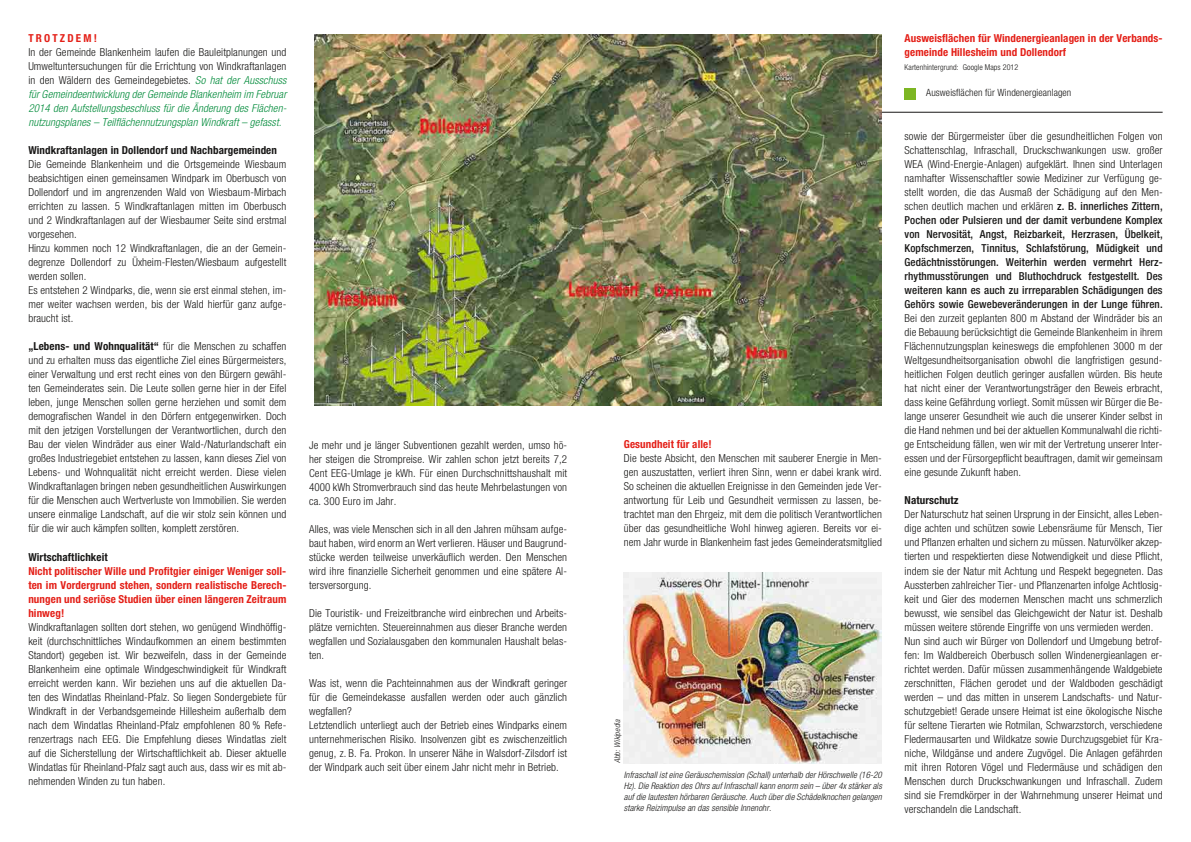
<style>
.page{position:relative;width:1191px;height:842px;background:#fff}
.page>*{position:absolute;margin:0;border:0;box-sizing:border-box;transform-origin:0 0}
.t1{font:300 condensed 11px/14px "Helvetica Neue";letter-spacing:.01em;color:#181716;text-align:justify}
.t2{font:500 condensed 11px/14px "Helvetica Neue";letter-spacing:.01em;color:#181716;text-align:justify}
.t3{font:italic 300 condensed 11px/14px "Helvetica Neue";letter-spacing:.01em;color:#008b3a;text-align:justify}
.t4{font:700 condensed 11px/14px "Helvetica Neue";letter-spacing:.01em;color:#e42018;text-align:justify}
.t5{font:700 condensed 11px "Helvetica Neue";letter-spacing:.01em;color:#181716}
.t6{font:700 condensed 11px "Helvetica Neue";letter-spacing:.2em;color:#e42018}
.t7{font:300 condensed 10px "Helvetica Neue";letter-spacing:.01em;color:#181716}
.t8{font:italic 300 condensed 9px/11px "Helvetica Neue";letter-spacing:.01em;color:#181716;text-align:justify}
.t9{font:300 condensed 8px "Helvetica Neue";letter-spacing:.01em;color:#181716}
.t10{font:italic 300 condensed 8px "Helvetica Neue";color:#181716}
.s1{font-style:normal;color:#181716}
.s2{font-weight:700}
.s3{font-weight:300}
</style>
<div class="page">
<div style="left:904px;top:88px;width:12px;height:11px;background:#7db623"></div>
<hr style="left:882px;top:112px;width:280px;height:1px;background:#181716">
<img style="left:315px;top:34px;width:567px;height:371px">
<img style="left:624px;top:573px;width:258px;height:190px">
<p class="t6" style="left:28px;top:32px;width:70px">TROTZDEM!</p>
<p class="t3" style="left:28px;top:45px;width:260px"><span class="s1">In der Gemeinde Blankenheim laufen die Bauleitplanungen und Umweltuntersuchungen für die Errichtung von Windkraftanlagen in den Wäldern des Gemeindegebietes.</span> So hat der Ausschuss für Gemeindeentwicklung der Gemeinde Blankenheim im Februar 2014 den Aufstellungsbeschluss für die Änderung des Flächen&shy;nutzungsplanes – Teilflächennutzungsplan Windkraft – gefasst.</p>
<p class="t5" style="left:28px;top:144px;width:250px">Windkraftanlagen in Dollendorf und Nachbargemeinden</p>
<p class="t1" style="left:28px;top:157px;width:259px;text-align:left">Die Gemeinde Blankenheim und die Ortsgemeinde Wiesbaum beabsichtigen einen gemeinsamen Windpark im Oberbusch von Dollendorf und im angrenzenden Wald von Wiesbaum-Mirbach errichten zu lassen. 5 Windkraftanlagen mitten im Oberbusch und 2 Windkraftanlagen auf der Wiesbaumer Seite sind erstmal vorgesehen.<br>Hinzu kommen noch 12 Windkraftanlagen, die an der Gemein&shy;degrenze Dollendorf zu Üxheim-Flesten/Wiesbaum aufgestellt werden sollen.<br>Es entstehen 2 Windparks, die, wenn sie erst einmal stehen, im&shy;mer weiter wachsen werden, bis der Wald hierfür ganz aufge&shy;braucht ist.</p>
<p class="t1" style="left:28px;top:339px;width:259px"><span class="s2">„Lebens- und Wohnqualität“</span> für die Menschen zu schaffen und zu erhalten muss das eigentliche Ziel eines Bürgermeisters, einer Verwaltung und erst recht eines von den Bürgern gewähl&shy;ten Gemeinderates sein. Die Leute sollen gerne hier in der Eifel leben, junge Menschen sollen gerne herziehen und somit dem demografischen Wandel in den Dörfern entgegenwirken. Doch mit den jetzigen Vorstellungen der Verantwortlichen, durch den Bau der vielen Windräder aus einer Wald-/Naturlandschaft ein großes Industriegebiet entstehen zu lassen, kann dieses Ziel von Lebens- und Wohnqualität nicht erreicht werden. Diese vielen Windkraftanlagen bringen neben gesundheitlichen Auswirkungen für die Menschen auch Wertverluste von Immobilien. Sie werden unsere einmalige Landschaft, auf die wir stolz sein können und für die wir auch kämpfen sollten, komplett zerstören.</p>
<p class="t5" style="left:28px;top:550px;width:81px">Wirtschaftlichkeit</p>
<p class="t4" style="left:28px;top:563px;width:259px">Nicht politischer Wille und Profitgier einiger Weniger soll&shy;ten im Vordergrund stehen, sondern realistische Berech&shy;nungen und seriöse Studien über einen längeren Zeitraum hinweg!</p>
<p class="t1" style="left:28px;top:619px;width:259px">Windkraftanlagen sollten dort stehen, wo genügend Windhöffig&shy;keit (durchschnittliches Windaufkommen an einem bestimmten Standort) gegeben ist. Wir bezweifeln, dass in der Gemeinde Blankenheim eine optimale Windgeschwindigkeit für Windkraft erreicht werden kann. Wir beziehen uns auf die aktuellen Da&shy;ten des Windatlas Rheinland-Pfalz. So liegen Sondergebiete für Windkraft in der Verbandsgemeinde Hillesheim außerhalb dem nach dem Windatlas Rheinland-Pfalz empfohlenen 80 % Refe&shy;renzertrags nach EEG. Die Empfehlung dieses Windatlas zielt auf die Sicherstellung der Wirtschaftlichkeit ab. Dieser aktuelle Windatlas für Rheinland-Pfalz sagt auch aus, dass wir es mit ab&shy;nehmenden Winden zu tun haben.</p>
<p class="t1" style="left:309px;top:438px;width:259px">Je mehr und je länger Subventionen gezahlt werden, umso hö&shy;her steigen die Strompreise. Wir zahlen schon jetzt bereits 7,2<br>Cent EEG-Umlage je kWh. Für einen Durchschnittshaushalt mit 4000 kWh Stromverbrauch sind das heute Mehrbelastungen von ca. 300 Euro im Jahr.</p>
<p class="t1" style="left:309px;top:522px;width:259px">Alles, was viele Menschen sich in all den Jahren mühsam aufge&shy;baut haben, wird enorm an Wert verlieren. Häuser und Baugrund&shy;stücke werden teilweise unverkäuflich werden. Den Menschen wird ihre finanzielle Sicherheit genommen und eine spätere Al&shy;tersversorgung.</p>
<p class="t1" style="left:309px;top:606px;width:259px">Die Touristik- und Freizeitbranche wird einbrechen und Arbeits&shy;plätze vernichten. Steuereinnahmen aus dieser Branche werden wegfallen und Sozialausgaben den kommunalen Haushalt belas&shy;ten.</p>
<p class="t1" style="left:309px;top:676px;width:259px;text-align:left">Was ist, wenn die Pachteinnahmen aus der Windkraft geringer für die Gemeindekasse ausfallen werden oder auch gänzlich wegfallen?<br>Letztendlich unterliegt auch der Betrieb eines Windparks einem unternehmerischen Risiko. Insolvenzen gibt es zwischenzeitlich genug, z. B. Fa. Prokon. In unserer Nähe in Walsdorf-Zilsdorf ist der Windpark auch seit über einem Jahr nicht mehr in Betrieb.</p>
<p class="t4" style="left:624px;top:437px;width:89px">Gesundheit für alle!</p>
<p class="t1" style="left:624px;top:451px;width:259px">Die beste Absicht, den Menschen mit sauberer Energie in Men&shy;gen auszustatten, verliert ihren Sinn, wenn er dabei krank wird.<br>So scheinen die aktuellen Ereignisse in den Gemeinden jede Ver&shy;antwortung für Leib und Gesundheit vermissen zu lassen, be&shy;trachtet man den Ehrgeiz, mit dem die politisch Verantwortlichen über das gesundheitliche Wohl hinweg agieren. Bereits vor ei&shy;nem Jahr wurde in Blankenheim fast jedes Gemeinderatsmitglied</p>
<p class="t10" style="left:612px;top:763px;width:45px;rotate:-90deg">Abb: Wikipedia</p>
<p class="t8" style="left:624px;top:769px;width:259px">Infraschall ist eine Geräuschemission (Schall) unterhalb der Hörschwelle (16-20<br>Hz). Die Reaktion des Ohrs auf Infraschall kann enorm sein – über 4x stärker als auf die lautesten hörbaren Geräusche. Auch über die Schädelknochen gelangen starke Reizimpulse an das sensible Innenohr.</p>
<p class="t4" style="left:904px;top:31px;width:259px">Ausweisflächen für Windenergieanlagen in der Verbands&shy;gemeinde Hillesheim und Dollendorf</p>
<p class="t9" style="left:904px;top:63px;width:115px">Kartenhintergrund: Google Maps 2012</p>
<p class="t7" style="left:926px;top:87px;width:147px">Ausweisflächen für Windenergieanlagen</p>
<p class="t2" style="left:904px;top:129px;width:259px"><span class="s3">sowie der Bürgermeister über die gesundheitlichen Folgen von Schattenschlag, Infraschall, Druckschwankungen usw. großer WEA (Wind-Energie-Anlagen) aufgeklärt. Ihnen sind Unterlagen namhafter Wissenschaftler sowie Mediziner zur Verfügung ge&shy;stellt worden, die das Ausmaß der Schädigung auf den Men&shy;schen deutlich machen und erklären</span> z. B. innerliches Zittern, Pochen oder Pulsieren und der damit verbundene Komplex von Nervosität, Angst, Reizbarkeit, Herzrasen, Übelkeit, Kopfschmerzen, Tinnitus, Schlafstörung, Müdigkeit und Gedächtnisstörungen. Weiterhin werden vermehrt Herz&shy;rhythmusstörungen und Bluthochdruck festgestellt. Des weiteren kann es auch zu irrreparablen Schädigungen des Gehörs sowie Gewebeveränderungen in der Lunge führen.</p>
<p class="t1" style="left:904px;top:311px;width:259px">Bei den zurzeit geplanten 800 m Abstand der Windräder bis an die Bebauung berücksichtigt die Gemeinde Blankenheim in ihrem Flächennutzungsplan keineswegs die empfohlenen 3000 m der Weltgesundheitsorganisation obwohl die langfristigen gesund&shy;heitlichen Folgen deutlich geringer ausfallen würden. Bis heute hat nicht einer der Verantwortungsträger den Beweis erbracht, dass keine Gefährdung vorliegt. Somit müssen wir Bürger die Be&shy;lange unserer Gesundheit wie auch die unserer Kinder selbst in die Hand nehmen und bei der aktuellen Kommunalwahl die richti&shy;ge Entscheidung fällen, wen wir mit der Vertretung unserer Inter&shy;essen und der Fürsorgepflicht beauftragen, damit wir gemeinsam eine gesunde Zukunft haben.</p>
<p class="t5" style="left:904px;top:494px;width:56px">Naturschutz</p>
<p class="t1" style="left:904px;top:507px;width:259px;text-align:left">Der Naturschutz hat seinen Ursprung in der Einsicht, alles Leben&shy;dige achten und schützen sowie Lebensräume für Mensch, Tier und Pflanzen erhalten und sichern zu müssen. Naturvölker akzep&shy;tierten und respektierten diese Notwendigkeit und diese Pflicht, indem sie der Natur mit Achtung und Respekt begegneten. Das Aussterben zahlreicher Tier- und Pflanzenarten infolge Achtlosig&shy;keit und Gier des modernen Menschen macht uns schmerzlich bewusst, wie sensibel das Gleichgewicht der Natur ist. Deshalb müssen weitere störende Eingriffe von uns vermieden werden.<br>Nun sind auch wir Bürger von Dollendorf und Umgebung betrof&shy;fen: Im Waldbereich Oberbusch sollen Windenergieanlagen er&shy;richtet werden. Dafür müssen zusammenhängende Waldgebiete zerschnitten, Flächen gerodet und der Waldboden geschädigt werden – und das mitten in unserem Landschafts- und Natur&shy;schutzgebiet! Gerade unsere Heimat ist eine ökologische Nische für seltene Tierarten wie Rotmilan, Schwarzstorch, verschiedene Fledermausarten und Wildkatze sowie Durchzugsgebiet für Kra&shy;niche, Wildgänse und andere Zugvögel. Die Anlagen gefährden mit ihren Rotoren Vögel und Fledermäuse und schädigen den Menschen durch Druckschwankungen und Infraschall. Zudem sind sie Fremdkörper in der Wahrnehmung unserer Heimat und verschandeln die Landschaft.</p>
</div>
